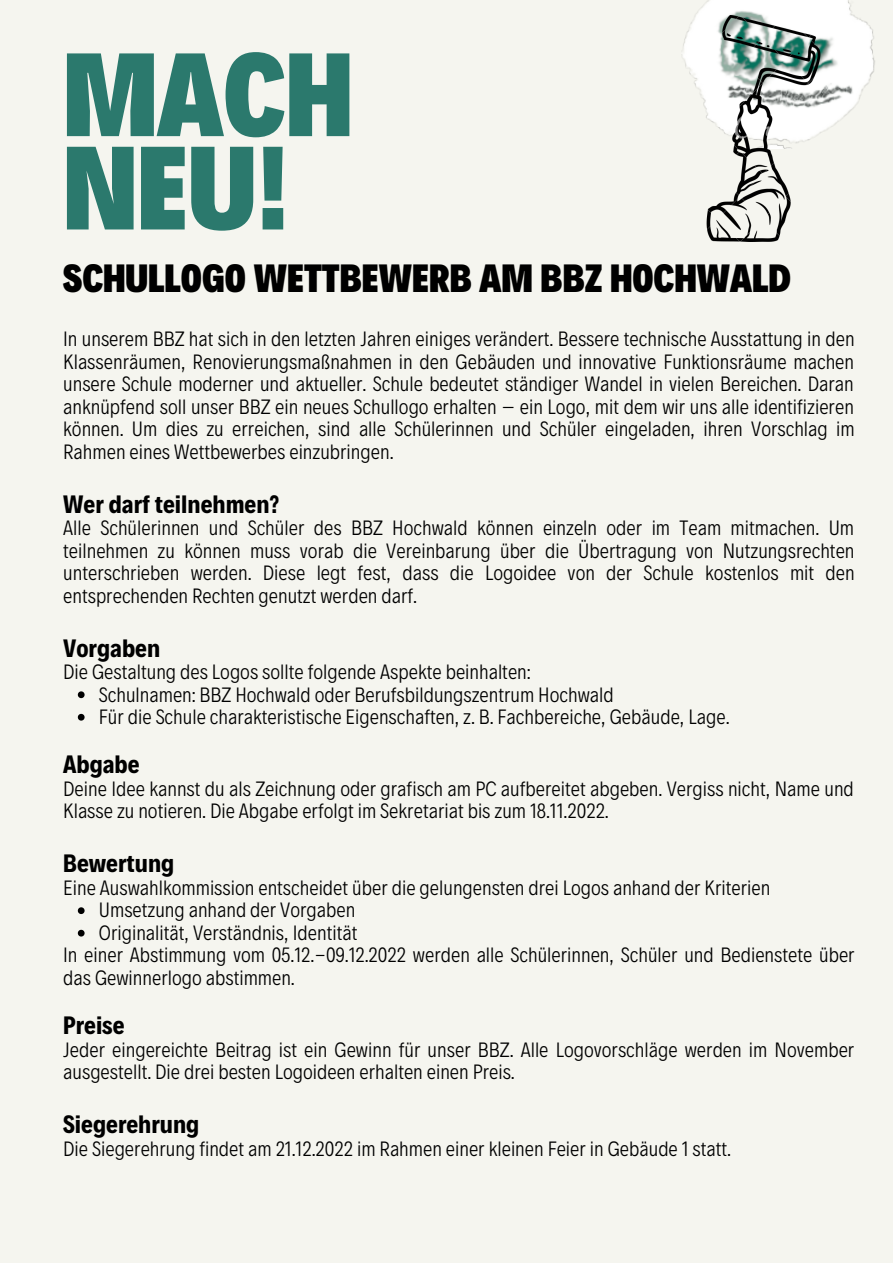
<style>
.page{position:relative;width:893px;height:1264px;background:#fff}
.page>*{position:absolute;margin:0;border:0;box-sizing:border-box;transform-origin:0 0}
.t1{font:900 119.85px/93.3px "Decalotype";color:#2b796d}
.t2{font:900 39.9px "Decalotype";color:#000}
.t3{font:700 25.5px "Decalotype";color:#000}
.t4{font:300 21px/22.5px "Decalotype";color:#000}
</style>
<div class="page">
<div style="left:0;top:0;width:892px;height:1262px;background:#f5f5ef"></div>
<svg style="left:78px;top:691px;width:7px;height:7px"></svg>
<svg style="left:78px;top:714px;width:7px;height:6px"></svg>
<svg style="left:78px;top:907px;width:7px;height:7px"></svg>
<svg style="left:78px;top:929px;width:7px;height:7px"></svg>
<img style="left:683px;top:0;width:192px;height:133px">
<img style="left:705px;top:15px;width:115px;height:226px">
<h1 class="t1" style="left:63px;top:40px;width:291px">MACH<br>NEU!</h1>
<h2 class="t2" style="left:63px;top:251px;width:729px">SCHULLOGO WETTBEWERB AM BBZ HOCHWALD</h2>
<p class="t4" style="left:63px;top:326px;width:793px;text-align:justify">In unserem BBZ hat sich in den letzten Jahren einiges verändert. Bessere technische Ausstattung in den Klassenräumen, Renovierungsmaßnahmen in den Gebäuden und innovative Funktionsräume machen unsere Schule moderner und aktueller. Schule bedeutet ständiger Wandel in vielen Bereichen. Daran anknüpfend soll unser BBZ ein neues Schullogo erhalten – ein Logo, mit dem wir uns alle identifizieren können. Um dies zu erreichen, sind alle Schülerinnen und Schüler eingeladen, ihren Vorschlag im Rahmen eines Wettbewerbes einzubringen.</p>
<p class="t3" style="left:63px;top:487px;width:218px">Wer darf teilnehmen?</p>
<p class="t4" style="left:63px;top:515px;width:793px;text-align:justify">Alle Schülerinnen und Schüler des BBZ Hochwald können einzeln oder im Team mitmachen. Um teilnehmen zu können muss vorab die Vereinbarung über die Übertragung von Nutzungsrechten unterschrieben werden. Diese legt fest, dass die Logoidee von der Schule kostenlos mit den entsprechenden Rechten genutzt werden darf.</p>
<p class="t3" style="left:63px;top:630px;width:98px">Vorgaben</p>
<p class="t4" style="left:63px;top:659px;width:469px">Die Gestaltung des Logos sollte folgende Aspekte beinhalten:</p>
<p class="t4" style="left:99px;top:681px;width:632px">Schulnamen: BBZ Hochwald oder Berufsbildungszentrum Hochwald<br>Für die Schule charakteristische Eigenschaften, z. B. Fachbereiche, Gebäude, Lage.</p>
<p class="t3" style="left:63px;top:747px;width:78px">Abgabe</p>
<p class="t4" style="left:63px;top:776px;width:792px">Deine Idee kannst du als Zeichnung oder grafisch am PC aufbereitet abgeben. Vergiss nicht, Name und<br>Klasse zu notieren. Die Abgabe erfolgt im Sekretariat bis zum 18.11.2022.</p>
<p class="t3" style="left:63px;top:846px;width:113px">Bewertung</p>
<p class="t4" style="left:63px;top:875px;width:708px">Eine Auswahlkommission entscheidet über die gelungensten drei Logos anhand der Kriterien</p>
<p class="t4" style="left:99px;top:897px;width:260px">Umsetzung anhand der Vorgaben<br>Originalität, Verständnis, Identität</p>
<p class="t4" style="left:63px;top:942px;width:793px">In einer Abstimmung vom 05.12.-09.12.2022 werden alle Schülerinnen, Schüler und Bedienstete über das Gewinnerlogo abstimmen.</p>
<p class="t3" style="left:63px;top:1008px;width:63px">Preise</p>
<p class="t4" style="left:63px;top:1037px;width:792px">Jeder eingereichte Beitrag ist ein Gewinn für unser BBZ. Alle Logovorschläge werden im November ausgestellt. Die drei besten Logoideen erhalten einen Preis.</p>
<p class="t3" style="left:63px;top:1107px;width:138px">Siegerehrung</p>
<p class="t4" style="left:63px;top:1135px;width:669px">Die Siegerehrung findet am 21.12.2022 im Rahmen einer kleinen Feier in Gebäude 1 statt.</p>
</div>
